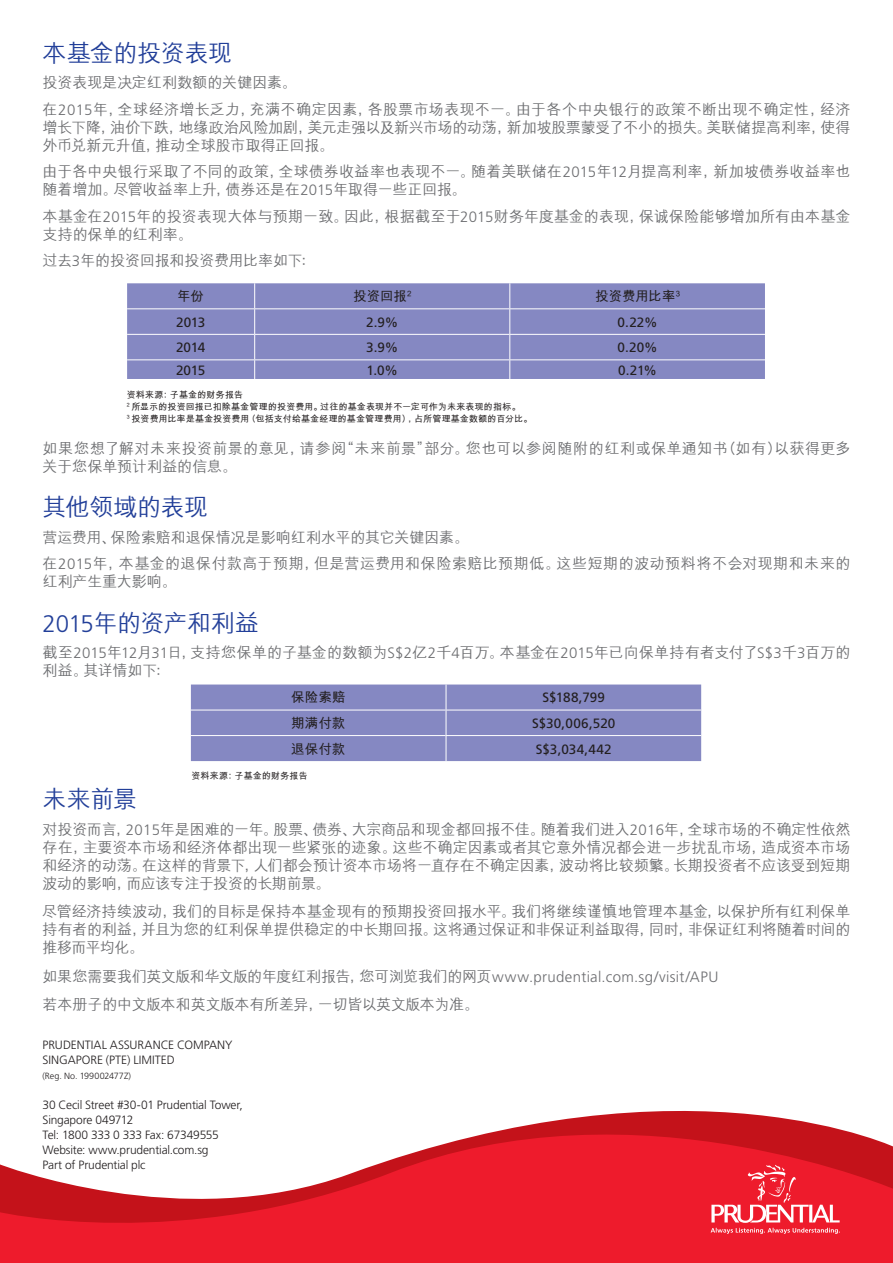
<style>
.page{position:relative;width:893px;height:1263px;background:#fff}
.page>*{position:absolute;margin:0;border:0;box-sizing:border-box;transform-origin:0 0}
.t1{font:500 24px "M Hei GB";letter-spacing:-.015em;color:#223f99}
.body_copy{font:500 15px/18px "M Hei GB";letter-spacing:-.005em;color:#6c6d70;text-align:justify}
.body_copy-2{font:500 15px/18px "M Hei GB";letter-spacing:.03em;color:#6c6d70}
.t2{font:13.5px "Frutiger LT Std";letter-spacing:.005em;color:#231f20}
.t3{font:700 13.5px "M Hei GB";letter-spacing:.005em;color:#231f20}
.t4{font:300 12px/15px "Frutiger LT Std";letter-spacing:-.01em;color:#231f20}
.t5{font:700 9px "M Hei GB";letter-spacing:.015em;color:#231f20}
.t6{font:300 9px "Frutiger LT Std";color:#231f20}
.s1{font-family:"Frutiger LT Std";font-weight:300}
.s2{font-family:"ST Heiti TC";font-weight:300}
</style>
<div class="page">
<svg style="left:0;top:1110px;width:893px;height:153px;fill:#ee1b2c"></svg>
<svg style="left:711px;top:1165px;width:129px;height:69px;background:#f0414f"></svg>
<div style="left:191px;top:684px;width:510px;height:77px;background:#8588c2"></div>
<div style="left:127px;top:283px;width:638px;height:96px;background:#8588c2"></div>
<hr style="left:127px;top:308px;width:127px;height:1px;background:#fff">
<hr style="left:127px;top:334px;width:127px;height:1px;background:#fff">
<hr style="left:127px;top:359px;width:127px;height:1px;background:#fff">
<hr style="left:254px;top:308px;width:256px;height:1px;background:#fff">
<hr style="left:510px;top:308px;width:255px;height:1px;background:#fff">
<hr style="left:254px;top:334px;width:256px;height:1px;background:#fff">
<hr style="left:510px;top:334px;width:255px;height:1px;background:#fff">
<hr style="left:254px;top:359px;width:256px;height:1px;background:#fff">
<svg style="left:254px;top:283px;width:1px;height:96px"></svg>
<hr style="left:510px;top:359px;width:255px;height:1px;background:#fff">
<svg style="left:509px;top:283px;width:1px;height:96px"></svg>
<p class="t1" style="left:43px;top:41px;width:191px">本基金的投资表现</p>
<p class="body_copy" style="left:43px;top:74px;width:256px">投资表现是决定红利数额的关键因素。</p>
<p class="body_copy" style="left:43px;top:100px;width:809px">在<span class="s1">2015</span>年，全球经济增长乏力，充满不确定因素，各股票市场表现不一。由于各个中央银行的<span class="s2">政</span>策不断出现不确定性，经济增长下降，油价下跌，地缘<span class="s2">政</span>治风险加剧，美元走强以及新兴市场的动荡，新加坡股票蒙受了不小的损失。美联储提高利率，使得外币兑新元升值，推动全球股市取得正回报。</p>
<p class="body_copy" style="left:43px;top:163px;width:809px">由于各中央银行采取了不同的<span class="s2">政</span>策，全球债券收益率也表现不一。随着美联储在<span class="s1">2015</span>年<span class="s1">12</span>月提高利率，新加坡债券收益率也随着增加。尽管收益率上升，债券还是在<span class="s1">2015</span>年取得一些正回报。</p>
<p class="body_copy" style="left:43px;top:207px;width:809px">本基金在<span class="s1">2015</span>年的投资表现大体与预期一致。因此，根据截至于<span class="s1">2015</span>财务年度基金的表现，保诚保险能够增加所有由本基金支持的保单的红利率。</p>
<p class="body_copy" style="left:43px;top:252px;width:275px">过去<span class="s1">3</span>年的投资回报和投资费用比率如下：</p>
<p class="t3" style="left:177px;top:289px;width:28px">年份</p>
<p class="t3" style="left:353px;top:289px;width:60px">投资回报<sup>2</sup></p>
<p class="t3" style="left:595px;top:289px;width:86px">投资费用比率<sup>3</sup></p>
<p class="t2" style="left:176px;top:314px;width:31px">2013</p>
<p class="t2" style="left:366px;top:314px;width:34px">2.9%</p>
<p class="t2" style="left:617px;top:314px;width:42px">0.22%</p>
<p class="t2" style="left:176px;top:340px;width:31px">2014</p>
<p class="t2" style="left:366px;top:340px;width:34px">3.9%</p>
<p class="t2" style="left:617px;top:340px;width:42px">0.20%</p>
<p class="t2" style="left:176px;top:362px;width:31px">2015</p>
<p class="t2" style="left:366px;top:362px;width:33px">1.0%</p>
<p class="t2" style="left:618px;top:362px;width:40px">0.21%</p>
<p class="t5" style="left:127px;top:390px;width:118px">资料来源：子基金的财务报告</p>
<p class="t5" style="left:127px;top:402px;width:395px"><sup>2</sup> 所显示的投资回报已扣除基金管理的投资费用。过往的基金表现并不一定可作为未来表现的指标。</p>
<p class="t5" style="left:127px;top:414px;width:407px"><sup>3</sup> 投资费用比率是基金投资费用（包括支付给基金经理的基金管理费用），占所管理基金数额的百分比。</p>
<p class="body_copy-2" style="left:43px;top:439px;width:809px">如果您想了解对未来投资前景的意见，请参阅“未来前景”部分。您也可以参阅随附的红利或保单通知书（如有）以获得更多关于您保单预计利益的信息。</p>
<p class="t1" style="left:43px;top:495px;width:167px">其他领域的表现</p>
<p class="body_copy" style="left:43px;top:528px;width:428px">营运费用、保险索赔和退保情况是影响红利水平的其它关键因素。</p>
<p class="body_copy-2" style="left:43px;top:555px;width:809px">在<span class="s1">2015</span>年，本基金的退保付款高于预期，但是营运费用和保险索赔比预期低。这些短期的波动预料将不会对现期和未来的红利产生重大影响。</p>
<p class="t1" style="left:43px;top:611px;width:218px"><span class="s1">2015</span>年的资产和利益</p>
<p class="body_copy" style="left:43px;top:644px;width:809px">截至<span class="s1">2015</span>年<span class="s1">12</span>月<span class="s1">31</span>日，支持您保单的子基金的数额为<span class="s1">S$2</span>亿<span class="s1">2</span>千<span class="s1">4</span>百万。本基金在<span class="s1">2015</span>年已向保单持有者支付了<span class="s1">S$3</span>千<span class="s1">3</span>百万的利益。其详情如下：</p>
<p class="t3" style="left:291px;top:691px;width:56px">保险索赔</p>
<p class="t2" style="left:542px;top:689px;width:64px">S$188,799</p>
<p class="t3" style="left:291px;top:716px;width:56px">期满付款</p>
<p class="t2" style="left:532px;top:715px;width:85px">S$30,006,520</p>
<p class="t3" style="left:291px;top:742px;width:56px">退保付款</p>
<p class="t2" style="left:536px;top:741px;width:77px">S$3,034,442</p>
<p class="t5" style="left:191px;top:771px;width:118px">资料来源：子基金的财务报告</p>
<p class="t1" style="left:43px;top:787px;width:96px">未来前景</p>
<p class="body_copy" style="left:43px;top:820px;width:809px">对投资而言，<span class="s1">2015</span>年是困难的一年。股票、债券、大宗商品和现金都回报不佳。随着我们进入<span class="s1">2016</span>年，全球市场的不确定性依然存在，主要资本市场和经济体都出现一些紧张的迹象。这些不确定因素或者其它意外情况都会进一步扰乱市场，造成资本市场和经济的动荡。在这样的背景下，人们都会预计资本市场将一直存在不确定因素，波动将比较频繁。长期投资者不应该受到短期波动的影响，而应该专注于投资的长期前景。</p>
<p class="body_copy" style="left:43px;top:902px;width:809px">尽管经济持续波动，我们的目标是保持本基金现有的预期投资回报水平。我们将继续谨慎地管理本基金，以保护所有红利保单持有者的利益，并且为您的红利保单提供稳定的中长期回报。这将通过保证和非保证利益取得，同时，非保证红利将随着时间的推移而平均化。</p>
<p class="body_copy" style="left:43px;top:967px;width:677px">如果您需要我们英文版和华文版的年度红利报告，您可浏览我们的网页<span class="s1">www.prudential.com.sg/visit/APU</span></p>
<p class="body_copy" style="left:43px;top:996px;width:438px">若本册子的中文版本和英文版本有所差异，一切皆以英文版本为准。</p>
<p class="t4" style="left:43px;top:1038px;width:192px">PRUDENTIAL ASSURANCE COMPANY<br>SINGAPORE (PTE) LIMITED</p>
<p class="t6" style="left:43px;top:1071px;width:90px">(Reg. No. 199002477Z)</p>
<p class="t4" style="left:43px;top:1098px;width:202px">30 Cecil Street #30-01 Prudential Tower,<br>Singapore 049712<br>Tel: 1800 333 0 333 Fax: 67349555<br>Website: www.prudential.com.sg</p>
<p class="t4" style="left:43px;top:1158px;width:105px">Part of Prudential plc</p>
</div>
